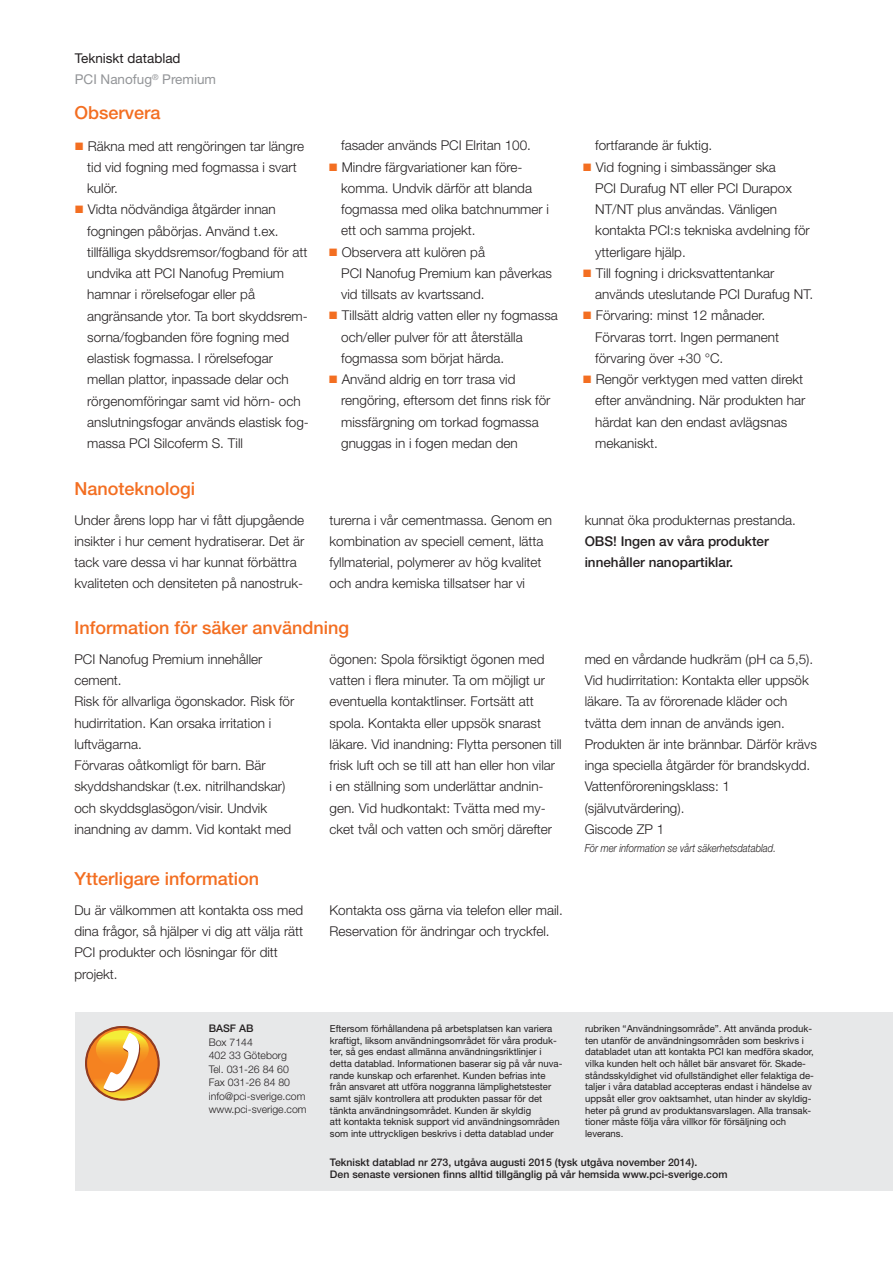
<style>
.page{position:relative;width:893px;height:1263px;background:#fff}
.page>*{position:absolute;margin:0;border:0;box-sizing:border-box;transform-origin:0 0}
.t1{font:500 18px "Helvetica Neue LT Pro";color:#f36e21}
.t2{font:300 13.5px/21.3px "Helvetica Neue LT Pro";color:#231f20}
.t3{font:500 13.5px/21.3px "Helvetica Neue LT Pro";color:#231f20}
.t4{font:13.5px/21.3px "Helvetica Neue LT Pro";color:#939598}
.t5{font:italic 300 11.25px "Helvetica Neue LT Pro";color:#231f20;scale:.85 1}
.t6{font:500 10.5px/12.6px "Helvetica Neue LT Pro";color:#231f20}
.t7{font:300 10.5px/13.5px "Helvetica Neue LT Pro";color:#231f20}
.t8{font:9.75px/11.7px "Helvetica Neue LT Pro";color:#231f20}
.s1{color:#231f20}
.s2{color:#f36e21}
</style>
<div class="page">
<div style="left:75px;top:1012px;width:818px;height:179px;background:#e7e8e9"></div>
<svg style="left:86px;top:1026px;width:73px;height:74px"></svg>
<p class="t4" style="left:75px;top:49px;width:143px"><span class="s1">Tekniskt datablad<br></span>PCI Nanofug<sup>®</sup> Premium</p>
<h1 class="t1" style="left:74px;top:106px;width:88px">Observera</h1>
<p class="t2" style="left:87px;top:136px;width:218px;text-indent:-13px"><span class="s2">■</span> Räkna med att rengöringen tar längre tid vid fogning med fogmassa i svart kulör.</p>
<p class="t2" style="left:87px;top:200px;width:223px;text-indent:-13px"><span class="s2">■</span> Vidta nödvändiga åtgärder innan fogningen påbörjas. Använd t.ex. tillfälliga skyddsremsor/fogband för att undvika att PCI Nanofug Premium hamnar i rörelsefogar eller på angränsande ytor. Ta bort skyddsrem&shy;sorna/fogbanden före fogning med elastisk fogmassa. I rörelsefogar mellan plattor, inpassade delar och rörgenomföringar samt vid hörn- och anslutningsfogar används elastisk fog&shy;massa PCI Silcoferm S. Till</p>
<h1 class="t1" style="left:74px;top:482px;width:122px">Nanoteknologi</h1>
<p class="t2" style="left:341px;top:136px;width:191px">fasader används PCI Elritan 100.</p>
<p class="t2" style="left:341px;top:157px;width:209px;text-indent:-13px"><span class="s2">■</span> Mindre färgvariationer kan före&shy;komma. Undvik därför att blanda fogmassa med olika batchnummer i ett och samma projekt.</p>
<p class="t2" style="left:341px;top:242px;width:212px;text-indent:-13px"><span class="s2">■</span> Observera att kulören på<br>PCI Nanofug Premium kan påverkas vid tillsats av kvartssand.</p>
<p class="t2" style="left:341px;top:306px;width:218px;text-indent:-13px"><span class="s2">■</span> Tillsätt aldrig vatten eller ny fogmassa och/eller pulver för att återställa fogmassa som börjat härda.</p>
<p class="t2" style="left:341px;top:370px;width:211px;text-indent:-13px"><span class="s2">■</span> Använd aldrig en torr trasa vid rengöring, eftersom det finns risk för missfärgning om torkad fogmassa gnuggas in i fogen medan den</p>
<p class="t2" style="left:595px;top:136px;width:119px">fortfarande är fuktig.</p>
<p class="t2" style="left:595px;top:157px;width:216px;text-indent:-13px"><span class="s2">■</span> Vid fogning i simbassänger ska<br>PCI Durafug NT eller PCI Durapox<br>NT/NT plus användas. Vänligen kontakta PCI:s tekniska avdelning för ytterligare hjälp.</p>
<p class="t2" style="left:595px;top:264px;width:219px;text-indent:-13px"><span class="s2">■</span> Till fogning i dricksvattentankar används uteslutande PCI Durafug NT.</p>
<p class="t2" style="left:595px;top:306px;width:185px;text-indent:-13px"><span class="s2">■</span> Förvaring: minst 12 månader.<br>Förvaras torrt. Ingen permanent förvaring över +30 °C.</p>
<p class="t2" style="left:595px;top:370px;width:212px;text-indent:-13px"><span class="s2">■</span> Rengör verktygen med vatten direkt efter användning. När produkten har härdat kan den endast avlägsnas mekaniskt.</p>
<p class="t2" style="left:74px;top:510px;width:232px">Under årens lopp har vi fått djupgående insikter i hur cement hydratiserar. Det är tack vare dessa vi har kunnat förbättra kvaliteten och densiteten på nanostruk-</p>
<p class="t2" style="left:330px;top:510px;width:224px">turerna i vår cementmassa. Genom en kombination av speciell cement, lätta fyllmaterial, polymerer av hög kvalitet och andra kemiska tillsatser har vi</p>
<p class="t2" style="left:585px;top:510px;width:213px">kunnat öka produkternas prestanda.</p>
<p class="t3" style="left:585px;top:532px;width:186px">OBS! Ingen av våra produkter innehåller nanopartiklar.</p>
<h1 class="t1" style="left:74px;top:621px;width:276px">Information för säker användning</h1>
<p class="t2" style="left:74px;top:649px;width:221px">PCI Nanofug Premium innehåller cement.<br>Risk för allvarliga ögonskador. Risk för hudirritation. Kan orsaka irritation i luftvägarna.<br>Förvaras oåtkomligt för barn. Bär skyddshandskar (t.ex. nitrilhandskar) och skyddsglasögon/visir. Undvik inandning av damm. Vid kontakt med</p>
<p class="t2" style="left:330px;top:649px;width:234px">ögonen: Spola försiktigt ögonen med vatten i flera minuter. Ta om möjligt ur eventuella kontaktlinser. Fortsätt att spola. Kontakta eller uppsök snarast läkare. Vid inandning: Flytta personen till frisk luft och se till att han eller hon vilar<br>i en ställning som underlättar andnin&shy;gen. Vid hudkontakt: Tvätta med my&shy;cket tvål och vatten och smörj därefter</p>
<p class="t2" style="left:585px;top:649px;width:234px">med en vårdande hudkräm (pH ca 5,5).<br>Vid hudirritation: Kontakta eller uppsök läkare. Ta av förorenade kläder och tvätta dem innan de används igen.<br>Produkten är inte brännbar. Därför krävs inga speciella åtgärder för brandskydd.<br>Vattenföroreningsklass: 1 (självutvärdering).<br>Giscode ZP 1</p>
<p class="t5" style="left:585px;top:844px;width:227px">För mer information se vårt säkerhetsdatablad.</p>
<h1 class="t1" style="left:74px;top:872px;width:186px">Ytterligare information</h1>
<p class="t2" style="left:74px;top:901px;width:230px">Du är välkommen att kontakta oss med dina frågor, så hjälper vi dig att välja rätt<br>PCI produkter och lösningar för ditt projekt.</p>
<p class="t2" style="left:330px;top:901px;width:235px">Kontakta oss gärna via telefon eller mail.<br>Reservation för ändringar och tryckfel.</p>
<p class="t6" style="left:209px;top:1023px;width:46px">BASF AB</p>
<p class="t7" style="left:209px;top:1036px;width:99px">Box 7144<br>402 33 Göteborg<br>Tel. 031-26 84 60<br>Fax 031-26 84 80 info@pci-sverige.com www.pci-sverige.com</p>
<p class="t8" style="left:330px;top:1023px;width:234px">Eftersom förhållandena på arbetsplatsen kan variera kraftigt, liksom användningsområdet för våra produk&shy;ter, så ges endast allmänna användningsriktlinjer i detta datablad. Informationen baserar sig på vår nuva&shy;rande kunskap och erfarenhet. Kunden befrias inte från ansvaret att utföra noggranna lämplighetstester samt själv kontrollera att produkten passar för det tänkta användningsområdet. Kunden är skyldig<br>att kontakta teknisk support vid användningsområden som inte uttryckligen beskrivs i detta datablad under</p>
<p class="t8" style="left:585px;top:1023px;width:230px">rubriken “Användningsområde”. Att använda produk&shy;ten utanför de användningsområden som beskrivs i databladet utan att kontakta PCI kan medföra skador, vilka kunden helt och hållet bär ansvaret för. Skade&shy;ståndsskyldighet vid ofullständighet eller felaktiga de&shy;taljer i våra datablad accepteras endast i händelse av uppsåt eller grov oaktsamhet, utan hinder av skyldig&shy;heter på grund av produktansvarslagen. Alla transak&shy;tioner måste följa våra villkor för försäljning och leverans.</p>
<p class="t6" style="left:330px;top:1157px;width:399px">Tekniskt datablad nr 273, utgåva augusti 2015 (tysk utgåva november 2014).<br>Den senaste versionen finns alltid tillgänglig på vår hemsida www.pci-sverige.com</p>
</div>
